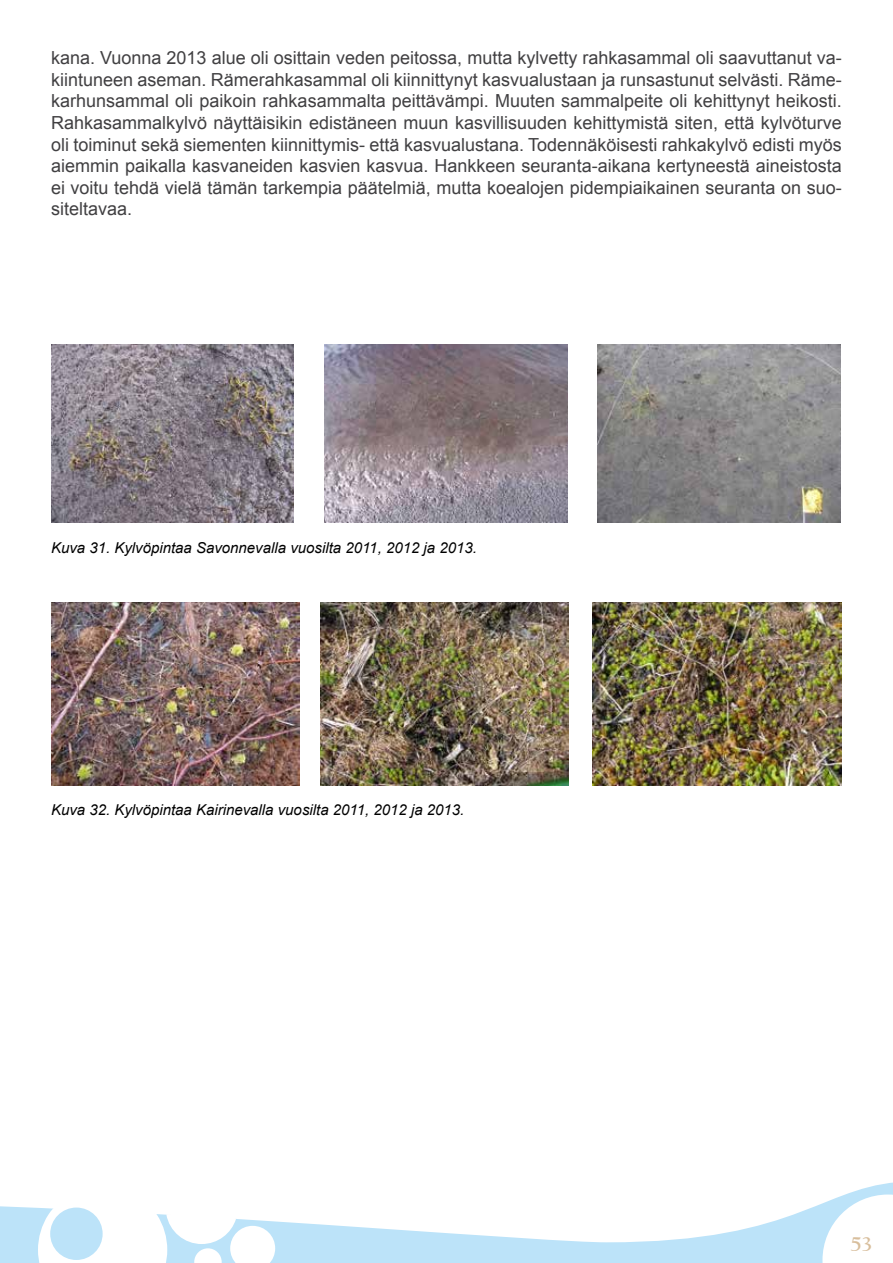
<style>
.page{position:relative;width:893px;height:1263px;background:#fff}
.page>*{position:absolute;margin:0;border:0;box-sizing:border-box;transform-origin:0 0}
.t1{font:700 21px "Californian FB";color:#d8be9c}
.t2{font:18px/21.6px "Arial";color:#414042;text-align:justify}
.t3{font:italic 15px "Arial";color:#000}
</style>
<div class="page">
<svg style="left:1px;top:1182px;width:892px;height:81px"></svg>
<svg style="left:38px;top:1201px;width:237px;height:62px"></svg>
<div style="left:50px;top:1207px;width:53px;height:53px;background:#bce3f9;border-radius:50%"></div>
<svg style="left:822px;top:1194px;width:71px;height:69px"></svg>
<svg style="left:0;top:1206px;width:1px;height:57px"></svg>
<img style="left:51px;top:344px;width:243px;height:178px">
<img style="left:324px;top:344px;width:243px;height:178px">
<img style="left:597px;top:344px;width:243px;height:178px">
<img style="left:51px;top:603px;width:249px;height:182px">
<img style="left:320px;top:603px;width:249px;height:182px">
<img style="left:592px;top:603px;width:249px;height:182px">
<p class="t2" style="left:51px;top:47px;width:792px">kana. Vuonna 2013 alue oli osittain veden peitossa, mutta kylvetty rahkasammal oli saavuttanut va&shy;kiintuneen aseman. Rämerahkasammal oli kiinnittynyt kasvualustaan ja runsastunut selvästi. Räme&shy;karhunsammal oli paikoin rahkasammalta peittävämpi. Muuten sammalpeite oli kehittynyt heikosti.<br>Rahkasammalkylvö näyttäisikin edistäneen muun kasvillisuuden kehittymistä siten, että kylvöturve oli toiminut sekä siementen kiinnittymis- että kasvualustana. Todennäköisesti rahkakylvö edisti myös aiemmin paikalla kasvaneiden kasvien kasvua. Hankkeen seuranta-aikana kertyneestä aineistosta ei voitu tehdä vielä tämän tarkempia päätelmiä, mutta koealojen pidempiaikainen seuranta on suo&shy;siteltavaa.</p>
<p class="t3" style="left:51px;top:538px;width:427px">Kuva 31. Kylvöpintaa Savonnevalla vuosilta 2011, 2012 ja 2013.</p>
<p class="t3" style="left:51px;top:800px;width:415px">Kuva 32. Kylvöpintaa Kairinevalla vuosilta 2011, 2012 ja 2013.</p>
<p class="t1" style="left:851px;top:1232px;width:22px">53</p>
</div>
